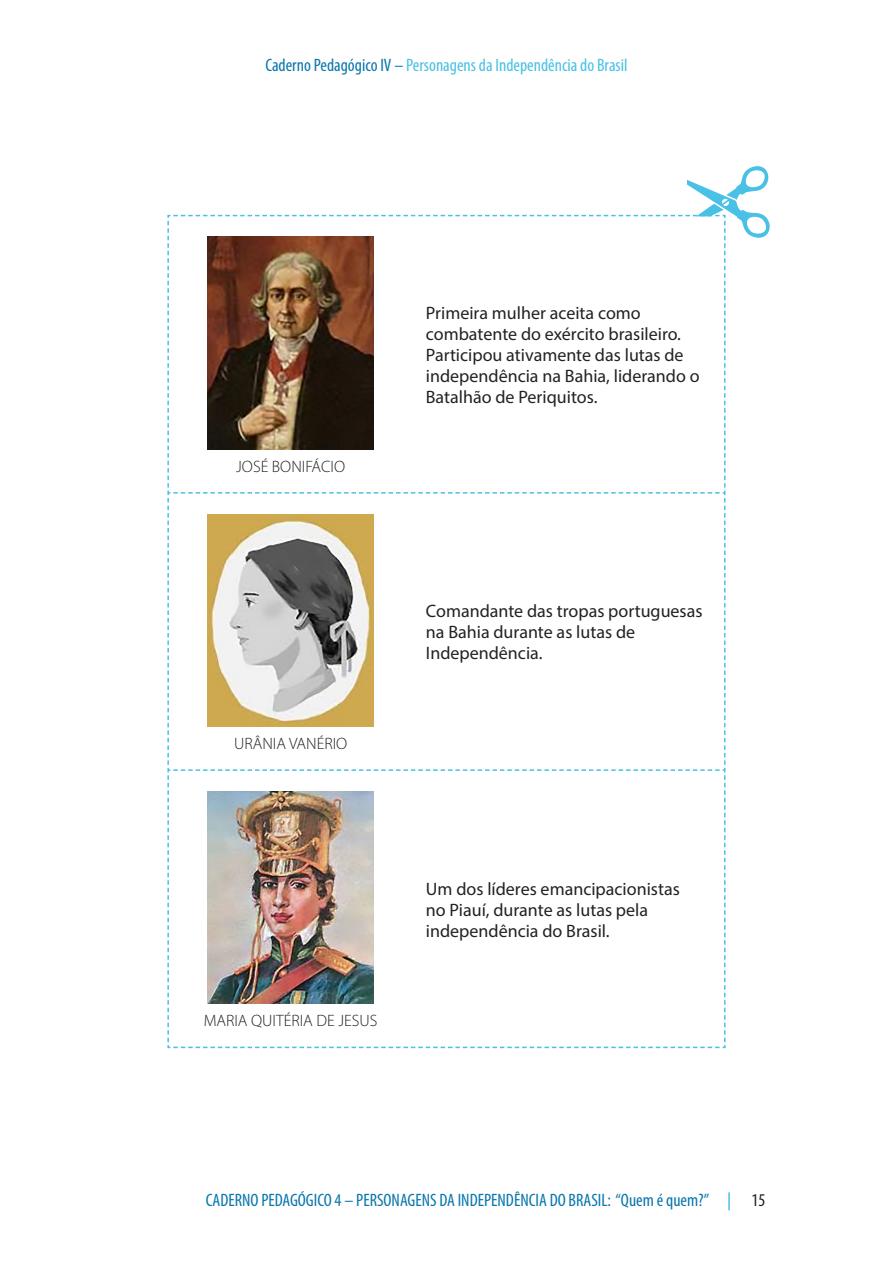
<style>
.page{position:relative;width:893px;height:1263px;background:#fff}
.page>*{position:absolute;margin:0;border:0;box-sizing:border-box;transform-origin:0 0}
.texto_personagens{font:18px/21px "Myriad Pro";color:#222}
.t1{font:condensed 18px "Myriad Pro";color:#0875ac}
.t2{font:condensed 18px "Myriad Pro";color:#49c0e5}
.t3{font:condensed 18px "Myriad Pro";color:#231f20}
.legenda_nomes{font:300 16.5px "Myriad Pro";color:#222}
.s1{color:#0875ac}
</style>
<div class="page">
<svg style="left:728px;top:1192px;width:2px;height:18px"></svg>
<svg style="left:167px;top:166px;width:603px;height:883px"></svg>
<p class="t2" style="left:265px;top:54px;width:363px"><span class="s1">Caderno Pedagógico IV –</span> Personagens da Independência do Brasil</p>
<p class="legenda_nomes" style="left:236px;top:456px;width:110px">JOSÉ BONIFÁCIO</p>
<p class="legenda_nomes" style="left:234px;top:733px;width:115px">URÂNIA VANÉRIO</p>
<p class="texto_personagens" style="left:426px;top:302px;width:275px">Primeira mulher aceita como combatente do exército brasileiro.<br>Participou ativamente das lutas de independência na Bahia, liderando o<br>Batalhão de Periquitos.</p>
<p class="texto_personagens" style="left:426px;top:600px;width:278px">Comandante das tropas portuguesas na Bahia durante as lutas de<br>Independência.</p>
<p class="legenda_nomes" style="left:204px;top:1011px;width:175px">MARIA QUITÉRIA DE JESUS</p>
<p class="texto_personagens" style="left:426px;top:878px;width:255px">Um dos líderes emancipacionistas no Piauí, durante as lutas pela independência do Brasil.</p>
<p class="t1" style="left:206px;top:1189px;width:505px">CADERNO PEDAGÓGICO 4 – PERSONAGENS DA INDEPENDÊNCIA DO BRASIL: “Quem é quem?”</p>
<p class="t3" style="left:751px;top:1189px;width:15px">15</p>
</div>
